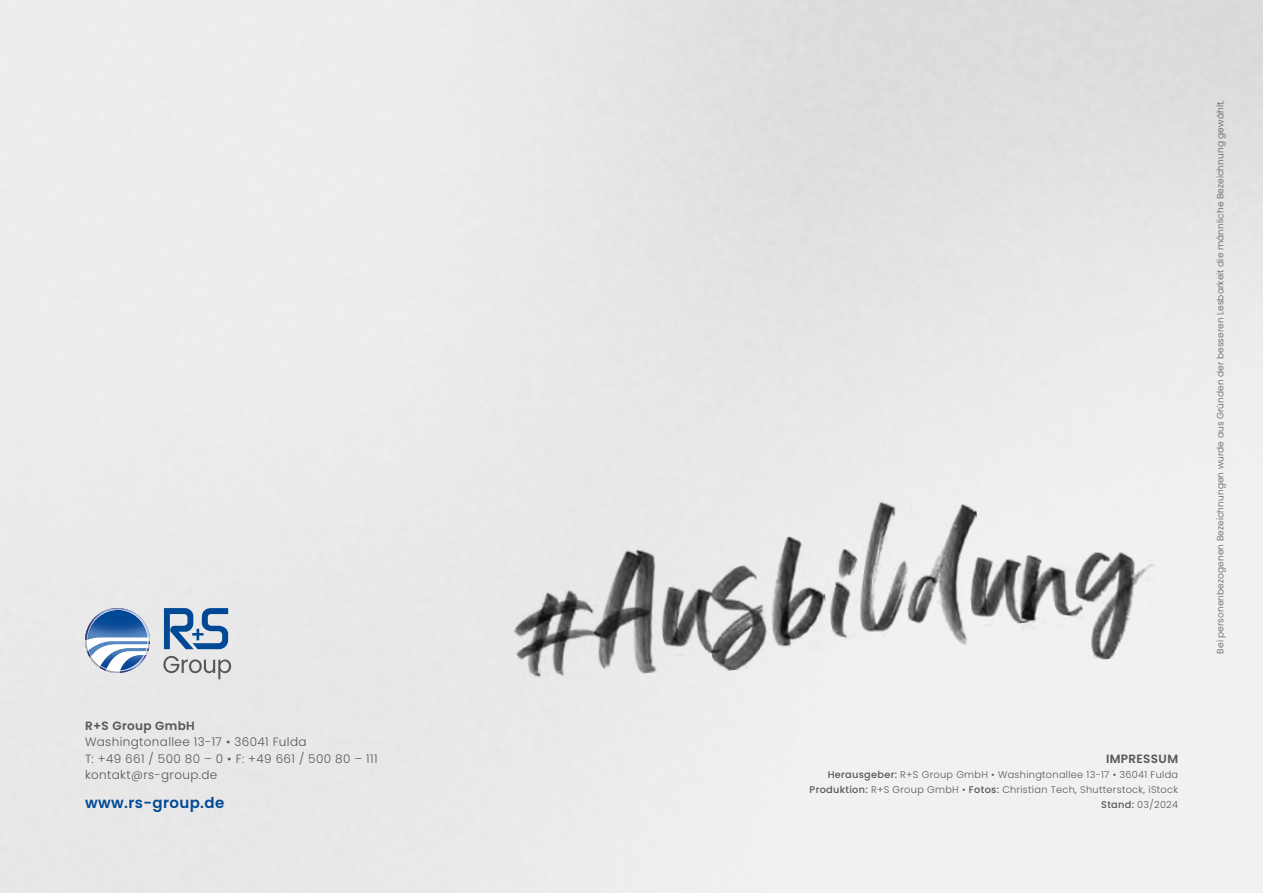
<style>
.page{position:relative;width:1263px;height:893px;background:#fff}
.page>*{position:absolute;margin:0;border:0;box-sizing:border-box;transform-origin:0 0}
.t1{font:600 15px "Poppins";letter-spacing:.025em;color:#024995}
.t2{font:300 12px/16.5px "Poppins";letter-spacing:.03em;color:#575756}
.t3{font:600 12px "Poppins";letter-spacing:.03em;color:#575756}
.t4{font:300 9.75px/15px "Poppins";letter-spacing:.03em;color:#575756;text-align:right}
.t5{font:300 9px "Poppins";letter-spacing:.01em;color:#575756}
.s1{font-weight:500}
</style>
<div class="page">
<svg style="left:163px;top:656px;width:68px;height:23px;background:#c5c5c5"></svg>
<svg style="left:164px;top:608px;width:64px;height:41px;background:#7497be"></svg>
<svg style="left:85px;top:608px;width:66px;height:65px"></svg>
<img style="left:503px;top:588px;width:102px;height:96px">
<img style="left:584px;top:543px;width:93px;height:135px">
<img style="left:658px;top:583px;width:46px;height:74px">
<img style="left:704px;top:563px;width:79px;height:109px">
<img style="left:764px;top:533px;width:66px;height:122px">
<img style="left:824px;top:548px;width:15px;height:91px">
<img style="left:839px;top:496px;width:86px;height:150px">
<img style="left:898px;top:503px;width:92px;height:154px">
<img style="left:967px;top:553px;width:48px;height:75px">
<img style="left:1015px;top:550px;width:57px;height:81px">
<img style="left:1072px;top:547px;width:91px;height:115px">
<p class="t3" style="left:85px;top:718px;width:111px">R+S Group GmbH</p>
<p class="t2" style="left:85px;top:734px;width:294px">Washingtonallee 13-17 • 36041 Fulda<br>T: +49 661 / 500 80 – 0 • F: +49 661 / 500 80 – 111 kontakt@rs-group.de</p>
<h1 class="t1" style="left:85px;top:794px;width:141px">www.rs-group.de</h1>
<p class="t5" style="left:1215px;top:654px;width:555px;rotate:-90deg">Bei personenbezogenen Bezeichnungen wurde aus Gründen der besseren Lesbarkeit die männliche Bezeichnung gewählt.</p>
<p class="t3" style="left:1106px;top:752px;width:74px">IMPRESSUM</p>
<p class="t4" style="left:810px;top:767px;width:370px"><span class="s1">Herausgeber:</span> R+S Group GmbH • Washingtonallee 13-17 • 36041 Fulda<br><span class="s1">Produktion:</span> R+S Group GmbH • <span class="s1">Fotos:</span> Christian Tech, Shutterstock, iStock<br><span class="s1">Stand:</span> 03/2024</p>
</div>
